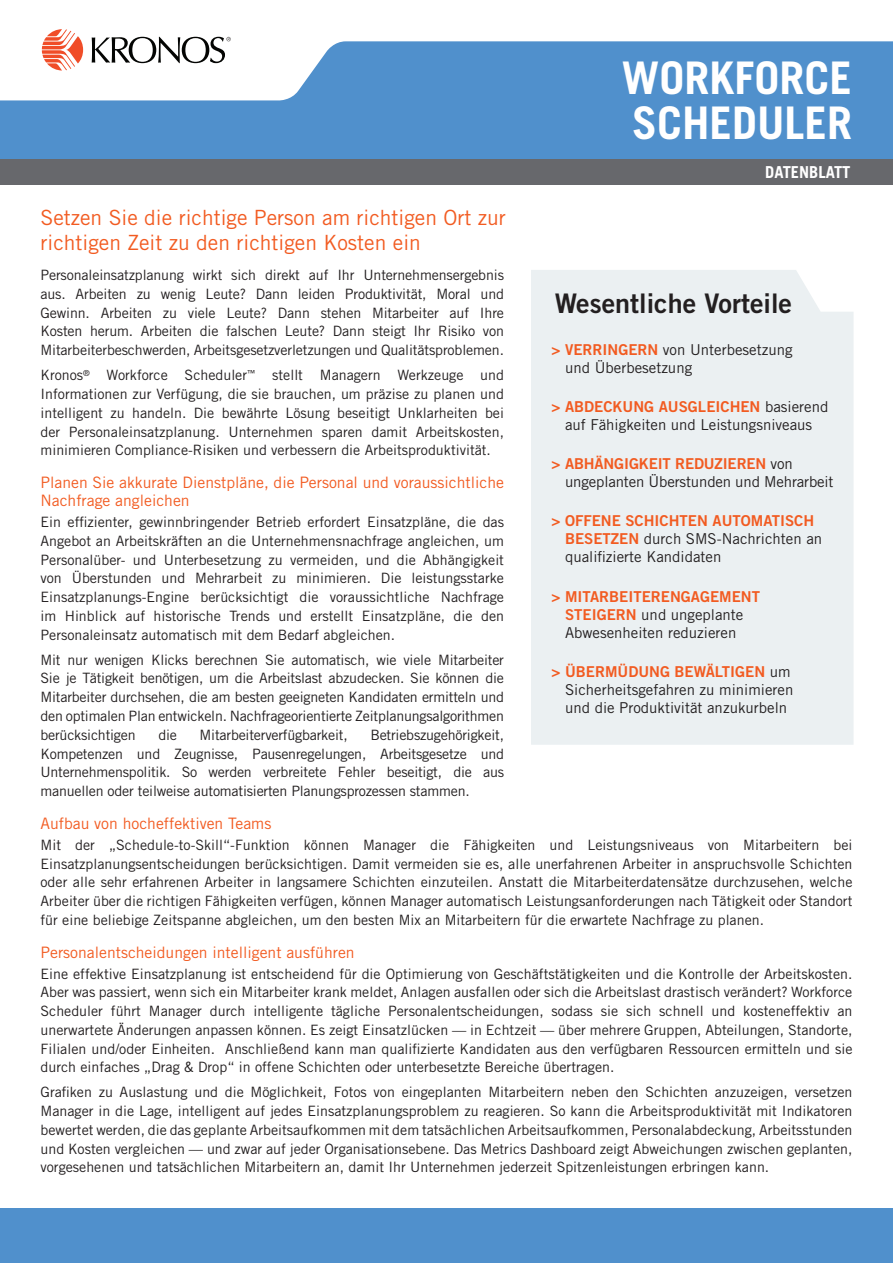
<style>
.page{position:relative;width:893px;height:1263px;background:#fff}
.page>*{position:absolute;margin:0;border:0;box-sizing:border-box;transform-origin:0 0}
.t1{font:700 45px/45px "Trade Gothic LT Std";color:#fff}
.Callout_headline__Ke{font:27px "Trade Gothic LT Std Bd 2";color:#231f20}
.Headline{font:21px/25.5px "Trade Gothic LT Std";color:#f25b21}
.K4-_bar{font:700 16.5px "Trade Gothic LT Std";color:#fff}
.Subhead{font:15.75px/18px "Trade Gothic LT Std";color:#f25b21}
.t2{font:15px/18px "Trade Gothic LT Std";color:#231f20}
.Body{font:14.25px/18.8px "Trade Gothic LT Std";color:#231f20;text-align:justify}
.s1{font-family:"Trade Gothic LT Std Bd 2";color:#f25b21}
</style>
<div class="page">
<div style="left:531px;top:270px;width:322px;height:475px;background:#ebf0f2"></div>
<svg style="left:0;top:41px;width:893px;height:118px;background:#699fd3"></svg>
<div style="left:0;top:159px;width:893px;height:26px;background:#67686c"></div>
<div style="left:0;top:1209px;width:893px;height:54px;background:#5090cc"></div>
<svg style="left:42px;top:29px;width:41px;height:42px"></svg>
<svg style="left:92px;top:37px;width:139px;height:26px"></svg>
<p class="Headline" style="left:40px;top:204px;width:467px">Setzen Sie die richtige Person am richtigen Ort zur richtigen Zeit zu den richtigen Kosten ein</p>
<p class="t1" style="left:622px;top:55px;width:232px">WORKFORCE<br>SCHEDULER</p>
<p class="K4-_bar" style="left:765px;top:162px;width:87px">DATENBLATT</p>
<p class="Body" style="left:40px;top:266px;width:465px">Personaleinsatzplanung wirkt sich direkt auf Ihr Unternehmensergebnis aus. Arbeiten zu wenig Leute? Dann leiden Produktivität, Moral und Gewinn. Arbeiten zu viele Leute? Dann stehen Mitarbeiter auf Ihre Kosten herum. Arbeiten die falschen Leute? Dann steigt Ihr Risiko von Mitarbeiterbeschwerden, Arbeitsgesetzverletzungen und Qualitätsproblemen.</p>
<p class="Body" style="left:40px;top:366px;width:465px">Kronos<sup>®</sup> Workforce Scheduler<sup>™</sup> stellt Managern Werkzeuge und Informationen zur Verfügung, die sie brauchen, um präzise zu planen und intelligent zu handeln. Die bewährte Lösung beseitigt Unklarheiten bei der Personaleinsatzplanung. Unternehmen sparen damit Arbeitskosten, minimieren Compliance-Risiken und verbessern die Arbeitsproduktivität.</p>
<p class="Subhead" style="left:40px;top:473px;width:465px">Planen Sie akkurate Dienstpläne, die Personal und voraussichtliche<br>Nachfrage angleichen</p>
<p class="Body" style="left:40px;top:512px;width:465px">Ein effizienter, gewinnbringender Betrieb erfordert Einsatzpläne, die das Angebot an Arbeitskräften an die Unternehmensnachfrage angleichen, um Personalüber- und Unterbesetzung zu vermeiden, und die Abhängigkeit von Überstunden und Mehrarbeit zu minimieren. Die leistungsstarke Einsatzplanungs-Engine berücksichtigt die voraussichtliche Nachfrage im Hinblick auf historische Trends und erstellt Einsatzpläne, die den Personaleinsatz automatisch mit dem Bedarf abgleichen.</p>
<p class="Body" style="left:40px;top:650px;width:465px">Mit nur wenigen Klicks berechnen Sie automatisch, wie viele Mitarbeiter Sie je Tätigkeit benötigen, um die Arbeitslast abzudecken. Sie können die Mitarbeiter durchsehen, die am besten geeigneten Kandidaten ermitteln und den optimalen Plan entwickeln. Nachfrageorientierte Zeitplanungsalgorithmen berücksichtigen</p>
<p class="Callout_headline__Ke" style="left:555px;top:287px;width:239px">Wesentliche Vorteile</p>
<p class="t2" style="left:565px;top:340px;width:229px;text-indent:-14px"><span class="s1">&gt; VERRINGERN</span> von Unterbesetzung und Überbesetzung</p>
<p class="t2" style="left:552px;top:397px;width:278px;text-align:center"><span class="s1">&gt; ABDECKUNG AUSGLEICHEN</span> basierend auf Fähigkeiten und Leistungsniveaus</p>
<p class="t2" style="left:565px;top:455px;width:270px;text-indent:-14px"><span class="s1">&gt; ABHÄNGIGKEIT REDUZIEREN</span> von ungeplanten Überstunden und Mehrarbeit</p>
<p class="t2" style="left:565px;top:512px;width:259px;text-indent:-14px"><span class="s1">&gt; OFFENE SCHICHTEN AUTOMATISCH<br>BESETZEN</span> durch SMS-Nachrichten an qualifizierte Kandidaten</p>
<p class="t2" style="left:565px;top:587px;width:197px;text-indent:-14px"><span class="s1">&gt; MITARBEITERENGAGEMENT<br>STEIGERN</span> und ungeplante<br>Abwesenheiten reduzieren</p>
<p class="t2" style="left:565px;top:662px;width:230px;text-indent:-14px"><span class="s1">&gt; ÜBERMÜDUNG BEWÄLTIGEN</span> um<br>Sicherheitsgefahren zu minimieren und die Produktivität anzukurbeln</p>
<p class="Body" style="left:40px;top:725px;width:465px;text-indent:330px">Betriebszugehörigkeit, Kompetenzen und Zeugnisse, Pausenregelungen, Arbeitsgesetze und Unternehmenspolitik. So werden verbreitete Fehler beseitigt, die aus manuellen oder teilweise automatisierten Planungsprozessen stammen.</p>
<p class="Subhead" style="left:40px;top:814px;width:232px">Aufbau von hocheffektiven Teams</p>
<p class="Body" style="left:40px;top:835px;width:813px">Mit der „Schedule-to-Skill“-Funktion können Manager die Fähigkeiten und Leistungsniveaus von Mitarbeitern bei Einsatzplanungsentscheidungen berücksichtigen. Damit vermeiden sie es, alle unerfahrenen Arbeiter in anspruchsvolle Schichten oder alle sehr erfahrenen Arbeiter in langsamere Schichten einzuteilen. Anstatt die Mitarbeiterdatensätze durchzusehen, welche Arbeiter über die richtigen Fähigkeiten verfügen, können Manager automatisch Leistungsanforderungen nach Tätigkeit oder Standort für eine beliebige Zeitspanne abgleichen, um den besten Mix an Mitarbeitern für die erwartete Nachfrage zu planen.</p>
<p class="Subhead" style="left:40px;top:943px;width:316px">Personalentscheidungen intelligent ausführen</p>
<p class="Body" style="left:40px;top:964px;width:813px">Eine effektive Einsatzplanung ist entscheidend für die Optimierung von Geschäftstätigkeiten und die Kontrolle der Arbeitskosten.<br>Aber was passiert, wenn sich ein Mitarbeiter krank meldet, Anlagen ausfallen oder sich die Arbeitslast drastisch verändert? Workforce Scheduler führt Manager durch intelligente tägliche Personalentscheidungen, sodass sie sich schnell und kosteneffektiv an unerwartete Änderungen anpassen können. Es zeigt Einsatzlücken — in Echtzeit — über mehrere Gruppen, Abteilungen, Standorte, Filialen und/oder Einheiten. Anschließend kann man qualifizierte Kandidaten aus den verfügbaren Ressourcen ermitteln und sie durch einfaches „Drag &amp; Drop“ in offene Schichten oder unterbesetzte Bereiche übertragen.</p>
<p class="Body" style="left:40px;top:1083px;width:813px">Grafiken zu Auslastung und die Möglichkeit, Fotos von eingeplanten Mitarbeitern neben den Schichten anzuzeigen, versetzen Manager in die Lage, intelligent auf jedes Einsatzplanungsproblem zu reagieren. So kann die Arbeitsproduktivität mit Indikatoren bewertet werden, die das geplante Arbeitsaufkommen mit dem tatsächlichen Arbeitsaufkommen, Personalabdeckung, Arbeitsstunden und Kosten vergleichen — und zwar auf jeder Organisationsebene. Das Metrics Dashboard zeigt Abweichungen zwischen geplanten, vorgesehenen und tatsächlichen Mitarbeitern an, damit Ihr Unternehmen jederzeit Spitzenleistungen erbringen kann.</p>
<p class="Body" style="left:158px;top:725px;width:20px">die</p>
<p class="Body" style="left:200px;top:725px;width:150px">Mitarbeiterverfügbarkeit,</p>
</div>
